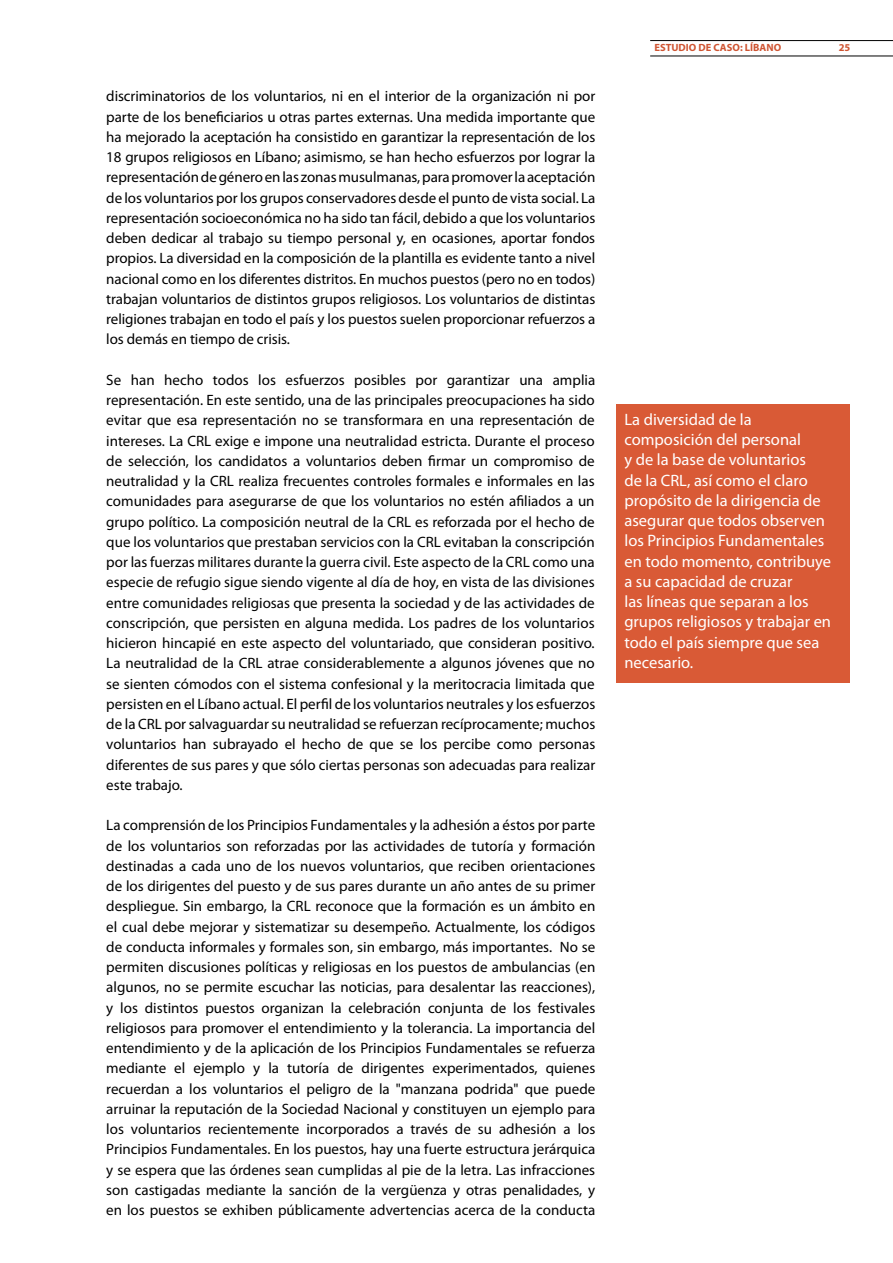
<style>
.page{position:relative;width:893px;height:1263px;background:#fff}
.page>*{position:absolute;margin:0;border:0;box-sizing:border-box;transform-origin:0 0}
.t1{font:16.5px/20.2px "Myriad Pro";color:#fff}
.t2{font:15px/20.2px "Myriad Pro";color:#000;text-align:justify}
.t3{font:700 10.5px "Myriad Pro";color:#cf5533}
</style>
<div class="page">
<hr style="left:650px;top:40px;width:243px;height:1px;background:#000">
<hr style="left:650px;top:56px;width:243px;height:1px;background:#000">
<div style="left:616px;top:404px;width:234px;height:278px;background:#d95a36"></div>
<p class="t2" style="left:106px;top:86px;width:491px">discriminatorios de los voluntarios, ni en el interior de la organización ni por parte de los beneficiarios u otras partes externas. Una medida importante que ha mejorado la aceptación ha consistido en garantizar la representación de los 18 grupos religiosos en Líbano; asimismo, se han hecho esfuerzos por lograr la representación de género en las zonas musulmanas, para promover la aceptación de los voluntarios por los grupos conservadores desde el punto de vista social. La representación socioeconómica no ha sido tan fácil, debido a que los voluntarios deben dedicar al trabajo su tiempo personal y, en ocasiones, aportar fondos propios. La diversidad en la composición de la plantilla es evidente tanto a nivel nacional como en los diferentes distritos. En muchos puestos (pero no en todos) trabajan voluntarios de distintos grupos religiosos. Los voluntarios de distintas religiones trabajan en todo el país y los puestos suelen proporcionar refuerzos a los demás en tiempo de crisis.</p>
<p class="t2" style="left:106px;top:369px;width:491px">Se han hecho todos los esfuerzos posibles por garantizar una amplia representación. En este sentido, una de las principales preocupaciones ha sido evitar que esa representación no se transformara en una representación de intereses. La CRL exige e impone una neutralidad estricta. Durante el proceso de selección, los candidatos a voluntarios deben firmar un compromiso de neutralidad y la CRL realiza frecuentes controles formales e informales en las comunidades para asegurarse de que los voluntarios no estén afiliados a un grupo político. La composición neutral de la CRL es reforzada por el hecho de que los voluntarios que prestaban servicios con la CRL evitaban la conscripción por las fuerzas militares durante la guerra civil. Este aspecto de la CRL como una especie de refugio sigue siendo vigente al día de hoy, en vista de las divisiones entre comunidades religiosas que presenta la sociedad y de las actividades de conscripción, que persisten en alguna medida. Los padres de los voluntarios hicieron hincapié en este aspecto del voluntariado, que consideran positivo.<br>La neutralidad de la CRL atrae considerablemente a algunos jóvenes que no se sienten cómodos con el sistema confesional y la meritocracia limitada que persisten en el Líbano actual. El perfil de los voluntarios neutrales y los esfuerzos de la CRL por salvaguardar su neutralidad se refuerzan recíprocamente; muchos voluntarios han subrayado el hecho de que se los percibe como personas diferentes de sus pares y que sólo ciertas personas son adecuadas para realizar este trabajo.</p>
<p class="t2" style="left:106px;top:815px;width:491px">La comprensión de los Principios Fundamentales y la adhesión a éstos por parte de los voluntarios son reforzadas por las actividades de tutoría y formación destinadas a cada uno de los nuevos voluntarios, que reciben orientaciones de los dirigentes del puesto y de sus pares durante un año antes de su primer despliegue. Sin embargo, la CRL reconoce que la formación es un ámbito en el cual debe mejorar y sistematizar su desempeño. Actualmente, los códigos de conducta informales y formales son, sin embargo, más importantes. No se permiten discusiones políticas y religiosas en los puestos de ambulancias (en algunos, no se permite escuchar las noticias, para desalentar las reacciones), y los distintos puestos organizan la celebración conjunta de los festivales religiosos para promover el entendimiento y la tolerancia. La importancia del entendimiento y de la aplicación de los Principios Fundamentales se refuerza mediante el ejemplo y la tutoría de dirigentes experimentados, quienes recuerdan a los voluntarios el peligro de la "manzana podrida" que puede arruinar la reputación de la Sociedad Nacional y constituyen un ejemplo para los voluntarios recientemente incorporados a través de su adhesión a los Principios Fundamentales. En los puestos, hay una fuerte estructura jerárquica y se espera que las órdenes sean cumplidas al pie de la letra. Las infracciones son castigadas mediante la sanción de la vergüenza y otras penalidades, y en los puestos se exhiben públicamente advertencias acerca de la conducta</p>
<p class="t3" style="left:654px;top:41px;width:128px">ESTUDIO DE CASO: LÍBANO</p>
<p class="t3" style="left:839px;top:41px;width:13px">25</p>
<p class="t1" style="left:624px;top:409px;width:208px">La diversidad de la composición del personal<br>y de la base de voluntarios<br>de la CRL, así como el claro propósito de la dirigencia de asegurar que todos observen los Principios Fundamentales en todo momento, contribuye a su capacidad de cruzar<br>las líneas que separan a los grupos religiosos y trabajar en todo el país siempre que sea necesario.</p>
</div>
